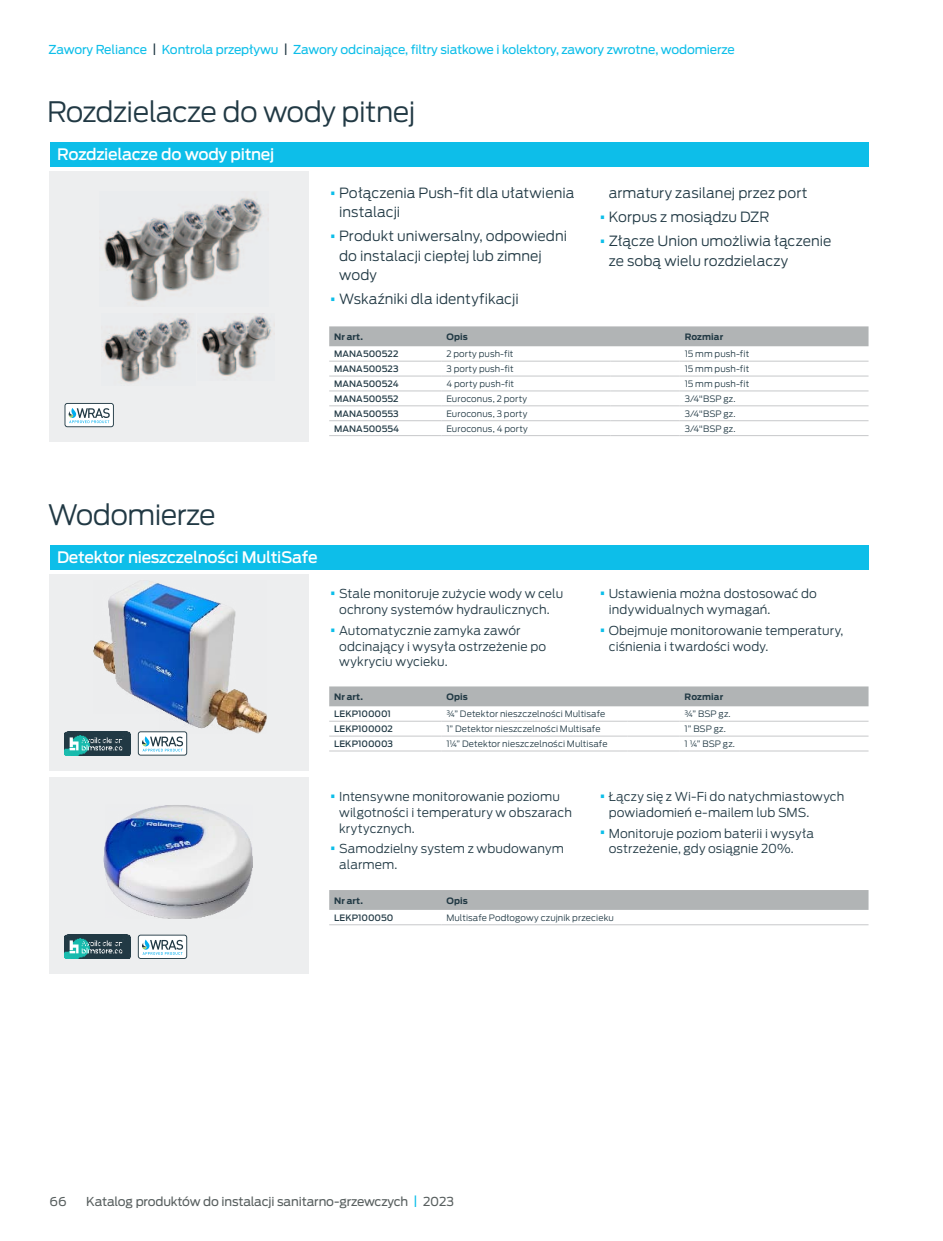
<style>
.page{position:relative;width:943px;height:1241px;background:#fff}
.page>*{position:absolute;margin:0;border:0;box-sizing:border-box;transform-origin:0 0}
.t1{font:300 28px "Ford Antenna";letter-spacing:-.02em;color:#213944}
.t2{font:500 15.75px "Ford Antenna";letter-spacing:-.02em;color:#fff}
.t3{font:300 14px/19.2px "Ford Antenna";color:#213944}
.t4{font:300 12.25px/15.8px "Ford Antenna";letter-spacing:.005em;color:#213944}
.t5{font:12.25px "Ford Antenna";letter-spacing:-.01em;color:#0dbee9}
.t6{font:12.25px "Ford Antenna";letter-spacing:-.01em;color:#585f5f}
.t7{font:300 8.75px "Ford Antenna";letter-spacing:.01em;color:#213944}
.t8{font:500 8.75px "Ford Antenna";color:#213944}
.t9{font:700 8.75px "Ford Antenna";letter-spacing:.01em;color:#213944}
.s1{color:#213944}
.s2{font-size:22.05px;color:#0dbee9}
.s3{color:#0dbee9}
</style>
<div class="page">
<div style="left:50px;top:172px;width:259px;height:270px;background:#edeeef"></div>
<div style="left:329px;top:326px;width:539px;height:20px;background:#b1b4b5"></div>
<hr style="left:441px;top:361px;width:169px;height:1px;background:#c7c8ca">
<hr style="left:610px;top:361px;width:69px;height:1px;background:#c7c8ca">
<hr style="left:679px;top:361px;width:189px;height:1px;background:#c7c8ca">
<hr style="left:441px;top:375px;width:169px;height:1px;background:#c7c8ca">
<hr style="left:610px;top:375px;width:69px;height:1px;background:#c7c8ca">
<hr style="left:679px;top:375px;width:189px;height:1px;background:#c7c8ca">
<hr style="left:441px;top:390px;width:169px;height:1px;background:#c7c8ca">
<hr style="left:610px;top:390px;width:69px;height:1px;background:#c7c8ca">
<hr style="left:679px;top:390px;width:189px;height:1px;background:#c7c8ca">
<hr style="left:441px;top:405px;width:169px;height:1px;background:#c7c8ca">
<hr style="left:610px;top:405px;width:69px;height:1px;background:#c7c8ca">
<hr style="left:679px;top:405px;width:189px;height:1px;background:#c7c8ca">
<hr style="left:441px;top:420px;width:169px;height:1px;background:#c7c8ca">
<hr style="left:610px;top:420px;width:69px;height:1px;background:#c7c8ca">
<hr style="left:679px;top:420px;width:189px;height:1px;background:#c7c8ca">
<hr style="left:329px;top:361px;width:112px;height:1px;background:#c7c8ca">
<hr style="left:329px;top:375px;width:112px;height:1px;background:#c7c8ca">
<hr style="left:329px;top:390px;width:112px;height:1px;background:#c7c8ca">
<hr style="left:329px;top:405px;width:112px;height:1px;background:#c7c8ca">
<hr style="left:329px;top:420px;width:112px;height:1px;background:#c7c8ca">
<hr style="left:329px;top:435px;width:112px;height:1px;background:#c7c8ca">
<hr style="left:441px;top:435px;width:169px;height:1px;background:#c7c8ca">
<hr style="left:610px;top:435px;width:69px;height:1px;background:#c7c8ca">
<hr style="left:679px;top:435px;width:189px;height:1px;background:#c7c8ca">
<div style="left:50px;top:142px;width:818px;height:25px;background:#0dbee9"></div>
<img style="left:197px;top:313px;width:78px;height:63px">
<img style="left:102px;top:317px;width:90px;height:66px">
<img style="left:103px;top:197px;width:160px;height:105px">
<svg style="left:64px;top:403px;width:50px;height:24px"></svg>
<div style="left:329px;top:686px;width:539px;height:20px;background:#b1b4b5"></div>
<hr style="left:329px;top:720px;width:112px;height:1px;background:#c7c8ca">
<hr style="left:441px;top:720px;width:186px;height:1px;background:#c7c8ca">
<hr style="left:627px;top:720px;width:52px;height:1px;background:#c7c8ca">
<hr style="left:679px;top:720px;width:189px;height:1px;background:#c7c8ca">
<hr style="left:329px;top:735px;width:112px;height:1px;background:#c7c8ca">
<hr style="left:441px;top:735px;width:186px;height:1px;background:#c7c8ca">
<hr style="left:627px;top:735px;width:52px;height:1px;background:#c7c8ca">
<hr style="left:679px;top:735px;width:189px;height:1px;background:#c7c8ca">
<hr style="left:329px;top:750px;width:112px;height:1px;background:#c7c8ca">
<hr style="left:441px;top:750px;width:186px;height:1px;background:#c7c8ca">
<hr style="left:627px;top:750px;width:52px;height:1px;background:#c7c8ca">
<hr style="left:679px;top:750px;width:189px;height:1px;background:#c7c8ca">
<div style="left:329px;top:890px;width:539px;height:19px;background:#b1b4b5"></div>
<hr style="left:329px;top:924px;width:112px;height:1px;background:#c7c8ca">
<hr style="left:441px;top:924px;width:427px;height:1px;background:#c7c8ca">
<div style="left:50px;top:574px;width:259px;height:197px;background:#edeeef"></div>
<div style="left:50px;top:777px;width:259px;height:196px;background:#edeeef"></div>
<div style="left:50px;top:545px;width:818px;height:25px;background:#0dbee9"></div>
<img style="left:93px;top:582px;width:174px;height:159px">
<img style="left:103px;top:805px;width:150px;height:141px">
<svg style="left:138px;top:731px;width:49px;height:24px"></svg>
<img style="left:64px;top:731px;width:67px;height:24px">
<svg style="left:138px;top:934px;width:49px;height:24px"></svg>
<img style="left:64px;top:934px;width:67px;height:24px">
<p class="t5" style="left:49px;top:39px;width:687px">Zawory Reliance <span class="s1">|</span> Kontrola przepływu <span class="s1">|</span> Zawory odcinające, filtry siatkowe i kolektory, zawory zwrotne, wodomierze</p>
<h1 class="t1" style="left:47px;top:88px;width:370px">Rozdzielacze do wody pitnej</h1>
<p class="t2" style="left:57px;top:140px;width:219px">Rozdzielacze do wody pitnej</p>
<p class="t3" style="left:339px;top:181px;width:237px;text-indent:-10px"><span class="s2">•</span> Połączenia Push-fit dla ułatwienia instalacji</p>
<p class="t3" style="left:339px;top:225px;width:229px;text-indent:-10px"><span class="s2">•</span> Produkt uniwersalny, odpowiedni do instalacji ciepłej lub zimnej wody</p>
<p class="t3" style="left:329px;top:288px;width:191px"><span class="s2">•</span> Wskaźniki dla identyfikacji</p>
<p class="t3" style="left:609px;top:181px;width:200px">armatury zasilanej przez port</p>
<p class="t3" style="left:599px;top:206px;width:172px"><span class="s2">•</span> Korpus z mosiądzu DZR</p>
<p class="t3" style="left:609px;top:230px;width:224px;text-indent:-10px"><span class="s2">•</span> Złącze Union umożliwia łączenie ze sobą wielu rozdzielaczy</p>
<p class="t9" style="left:334px;top:329px;width:30px">Nr art.</p>
<p class="t9" style="left:446px;top:329px;width:23px">Opis</p>
<p class="t9" style="left:684px;top:329px;width:40px">Rozmiar</p>
<p class="t8" style="left:334px;top:346px;width:66px">MANA500522</p>
<p class="t7" style="left:446px;top:346px;width:68px">2 porty push-fit</p>
<p class="t7" style="left:684px;top:346px;width:66px">15 mm push-fit</p>
<p class="t8" style="left:334px;top:361px;width:66px">MANA500523</p>
<p class="t7" style="left:446px;top:361px;width:69px">3 porty push-fit</p>
<p class="t7" style="left:684px;top:361px;width:66px">15 mm push-fit</p>
<p class="t8" style="left:334px;top:376px;width:66px">MANA500524</p>
<p class="t7" style="left:446px;top:376px;width:69px">4 porty push-fit</p>
<p class="t7" style="left:684px;top:376px;width:66px">15 mm push-fit</p>
<p class="t8" style="left:334px;top:391px;width:66px">MANA500552</p>
<p class="t7" style="left:446px;top:391px;width:82px">Euroconus, 2 porty</p>
<p class="t7" style="left:684px;top:391px;width:52px">3/4"BSP gz.</p>
<p class="t8" style="left:334px;top:406px;width:66px">MANA500553</p>
<p class="t7" style="left:446px;top:406px;width:82px">Euroconus, 3 porty</p>
<p class="t7" style="left:684px;top:406px;width:52px">3/4"BSP gz.</p>
<p class="t8" style="left:334px;top:421px;width:67px">MANA500554</p>
<p class="t7" style="left:446px;top:421px;width:83px">Euroconus, 4 porty</p>
<p class="t7" style="left:684px;top:421px;width:52px">3/4"BSP gz.</p>
<h1 class="t1" style="left:48px;top:491px;width:170px">Wodomierze</h1>
<p class="t2" style="left:57px;top:543px;width:262px">Detektor nieszczelności MultiSafe</p>
<p class="t4" style="left:329px;top:584px;width:235px;text-align:center"><span class="s2">•</span> Stale monitoruje zużycie wody w celu ochrony systemów hydraulicznych.</p>
<p class="t4" style="left:339px;top:621px;width:208px;text-indent:-10px"><span class="s2">•</span> Automatycznie zamyka zawór odcinający i wysyła ostrzeżenie po wykryciu wycieku.</p>
<p class="t4" style="left:609px;top:584px;width:210px;text-indent:-10px"><span class="s2">•</span> Ustawienia można dostosować do indywidualnych wymagań.</p>
<p class="t4" style="left:609px;top:621px;width:236px;text-indent:-10px"><span class="s2">•</span> Obejmuje monitorowanie temperatury, ciśnienia i twardości wody.</p>
<p class="t9" style="left:334px;top:689px;width:30px">Nr art.</p>
<p class="t9" style="left:446px;top:689px;width:23px">Opis</p>
<p class="t9" style="left:684px;top:689px;width:40px">Rozmiar</p>
<p class="t8" style="left:334px;top:706px;width:58px">LEKP100001</p>
<p class="t7" style="left:446px;top:706px;width:160px">¾” Detektor nieszczelności Multisafe</p>
<p class="t7" style="left:684px;top:706px;width:47px">¾” BSP gz.</p>
<p class="t8" style="left:334px;top:721px;width:60px">LEKP100002</p>
<p class="t7" style="left:446px;top:721px;width:156px">1” Detektor nieszczelności Multisafe</p>
<p class="t7" style="left:684px;top:721px;width:43px">1” BSP gz.</p>
<p class="t8" style="left:334px;top:736px;width:60px">LEKP100003</p>
<p class="t7" style="left:446px;top:736px;width:163px">1¼” Detektor nieszczelności Multisafe</p>
<p class="t7" style="left:684px;top:736px;width:52px">1 ¼” BSP gz.</p>
<p class="t4" style="left:339px;top:787px;width:234px;text-indent:-10px"><span class="s2">•</span> Intensywne monitorowanie poziomu wilgotności i temperatury w obszarach krytycznych.</p>
<p class="t4" style="left:339px;top:839px;width:226px;text-indent:-10px"><span class="s2">•</span> Samodzielny system z wbudowanym alarmem.</p>
<p class="t4" style="left:609px;top:787px;width:237px;text-indent:-10px"><span class="s2">•</span> Łączy się z Wi-Fi do natychmiastowych powiadomień e-mailem lub SMS.</p>
<p class="t4" style="left:609px;top:823px;width:207px;text-indent:-10px"><span class="s2">•</span> Monitoruje poziom baterii i wysyła ostrzeżenie, gdy osiągnie 20%.</p>
<p class="t9" style="left:334px;top:892px;width:30px">Nr art.</p>
<p class="t9" style="left:446px;top:892px;width:23px">Opis</p>
<p class="t8" style="left:334px;top:909px;width:61px">LEKP100050</p>
<p class="t7" style="left:446px;top:909px;width:169px">Multisafe Podłogowy czujnik przecieku</p>
<p class="t6" style="left:50px;top:1190px;width:19px">66</p>
<p class="t6" style="left:86px;top:1190px;width:369px">Katalog produktów do instalacji sanitarno-grzewczych <span class="s3">|</span> 2023</p>
</div>
